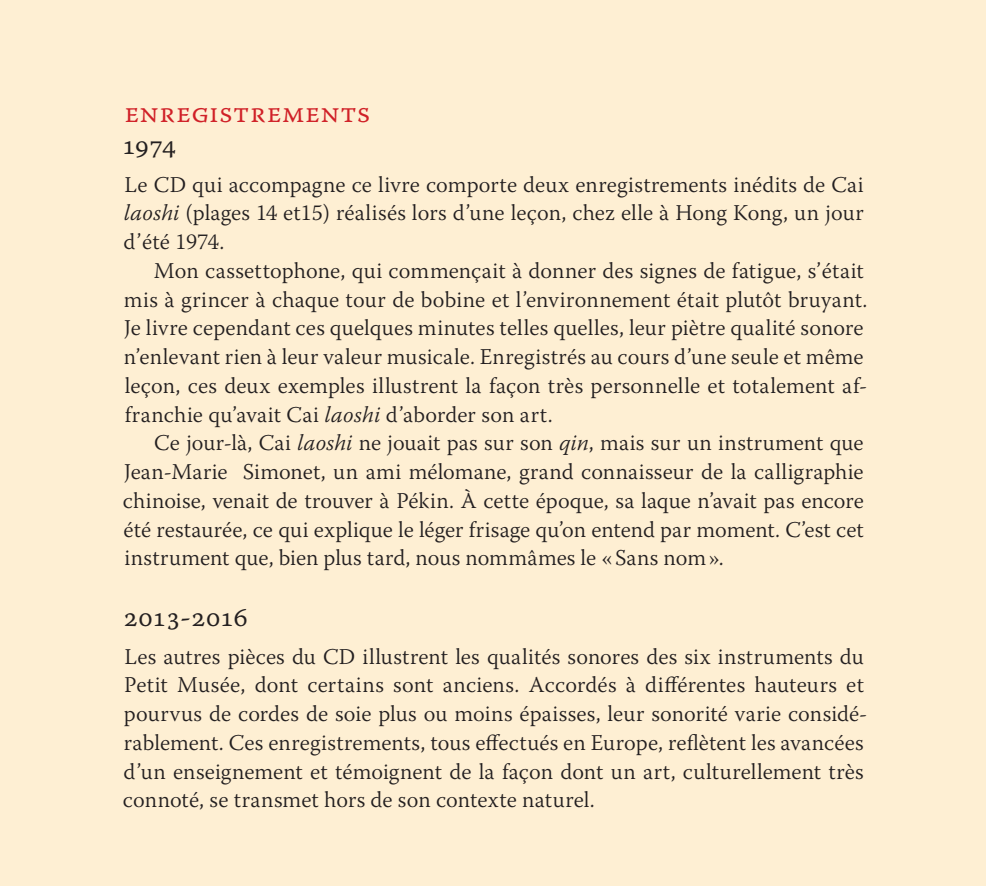
<style>
.page{position:relative;width:986px;height:886px;background:#fff}
.page>*{position:absolute;margin:0;border:0;box-sizing:border-box;transform-origin:0 0}
.t1{font:28.75px "Warnock Pro Light Capt";letter-spacing:.015em;color:#d02027}
.t2{font:28px "Warnock Pro Light Capt";letter-spacing:-.04em;color:#231f20}
.t3{font:300 22.5px/28.8px "Warnock Pro";letter-spacing:.01em;color:#231f20;text-align:justify}
.s1{font-style:italic}
</style>
<div class="page">
<div style="left:0;top:0;width:985px;height:886px;background:#feefd3"></div>
<p class="t1" style="left:124px;top:95px;width:247px">enregistrements</p>
<p class="t2" style="left:122px;top:128px;width:56px">1974</p>
<p class="t3" style="left:124px;top:169px;width:741px">Le CD qui accompagne ce livre comporte deux enregistrements inédits de Cai <span class="s1">laoshi</span> (plages 14 et15) réalisés lors d’une leçon, chez elle à Hong Kong, un jour d’été 1974.</p>
<p class="t3" style="left:124px;top:256px;width:745px;text-align:left;text-indent:30px">Mon cassettophone, qui commençait à donner des signes de fatigue, s’était mis à grincer à chaque tour de bobine et l’environnement était plutôt bruyant.<br>Je livre cependant ces quelques minutes telles quelles, leur piètre qualité sonore n’enlevant rien à leur valeur musicale. Enregistrés au cours d’une seule et même leçon, ces deux exemples illustrent la façon très personnelle et totalement af&shy;franchie qu’avait Cai <span class="s1">laoshi</span> d’aborder son art.</p>
<p class="t3" style="left:123px;top:428px;width:742px;text-indent:31px">Ce jour-là, Cai <span class="s1">laoshi</span> ne jouait pas sur son <span class="s1">qin</span>, mais sur un instrument que Jean-Marie Simonet, un ami mélomane, grand connaisseur de la calligraphie chinoise, venait de trouver à Pékin. À cette époque, sa laque n’avait pas encore été restaurée, ce qui explique le léger frisage qu’on entend par moment. C’est cet instrument que, bien plus tard, nous nommâmes le «Sans nom».</p>
<p class="t2" style="left:123px;top:600px;width:126px">2013-2016</p>
<p class="t3" style="left:123px;top:641px;width:745px;text-align:left">Les autres pièces du CD illustrent les qualités sonores des six instruments du Petit Musée, dont certains sont anciens. Accordés à différentes hauteurs et pourvus de cordes de soie plus ou moins épaisses, leur sonorité varie considé&shy;rablement. Ces enregistrements, tous effectués en Europe, reflètent les avancées d’un enseignement et témoignent de la façon dont un art, culturellement très connoté, se transmet hors de son contexte naturel.</p>
</div>
